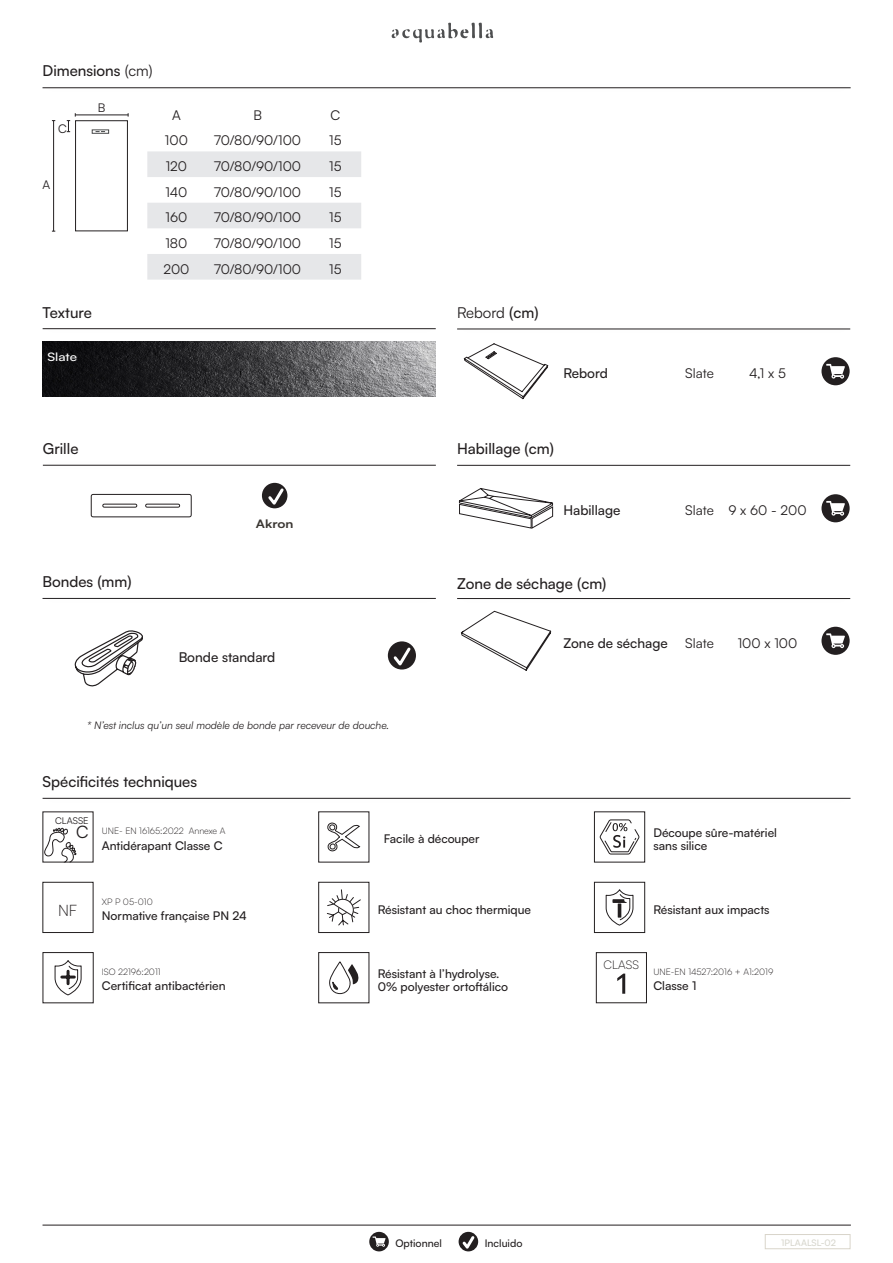
<style>
.page{position:relative;width:893px;height:1263px;background:#fff}
.page>*{position:absolute;margin:0;border:0;box-sizing:border-box;transform-origin:0 0}
.t1{font:17.1px "Satoshi";color:#231f20}
.t2{font:300 15.75px "Satoshi";color:#231f20}
.t3{font:500 15px "Satoshi";color:#231f20}
.t4{font:15px "Satoshi";color:#231f20}
.t5{font:13.5px "Satoshi";color:#231f20}
.t6{font:500 13.5px "Satoshi";color:#231f20}
.t7{font:500 12px/13.4px "Satoshi";color:#231f20}
.t8{font:300 12px "Satoshi";color:#231f20}
.t9{font:12px "Satoshi";color:#231f20}
.t10{font:500 11.55px "Satoshi";letter-spacing:-.005em;color:#fff;scale:1.16 1}
.t11{font:700 11.55px "Satoshi";color:#3a3632;scale:1.16 1}
.t12{font:italic 10.5px "Satoshi";color:#231f20}
.t13{font:500 10.5px "Satoshi";color:#231f20}
.t14{font:9.3px "Satoshi";color:#231f20}
.t15{font:300 9px "Satoshi";color:#231f20}
.t16{font:500 9px "Satoshi";color:#d7d6cd}
.s1{font-weight:400}
.s2{font-weight:500}
</style>
<div class="page">
<div style="left:765px;top:1234px;width:85px;height:15px;border:1px solid #d9d5ca"></div>
<hr style="left:43px;top:88px;width:808px;height:1px;background:#231f20">
<svg style="left:392px;top:23px;width:101px;height:20px"></svg>
<hr style="left:43px;top:1225px;width:808px;height:1px;background:#231f20">
<svg style="left:369px;top:1232px;width:20px;height:19px"></svg>
<svg style="left:459px;top:1232px;width:19px;height:19px"></svg>
<hr style="left:43px;top:598px;width:393px;height:1px;background:#231f20">
<svg style="left:147px;top:151px;width:214px;height:129px"></svg>
<hr style="left:75px;top:115px;width:53px;height:1px;background:#231f20">
<svg style="left:67px;top:113px;width:9px;height:19px"></svg>
<hr style="left:53px;top:121px;width:1px;height:110px;background:#231f20">
<div style="left:75px;top:120px;width:53px;height:111px;border:1px solid #231f20"></div>
<hr style="left:43px;top:328px;width:393px;height:1px;background:#231f20">
<img style="left:43px;top:341px;width:393px;height:55px">
<hr style="left:43px;top:465px;width:393px;height:1px;background:#231f20">
<hr style="left:457px;top:465px;width:393px;height:1px;background:#231f20">
<svg style="left:459px;top:488px;width:94px;height:41px"></svg>
<div style="left:821px;top:494px;width:29px;height:28px;background:#231f20;border-radius:50%"></div>
<svg style="left:826px;top:501px;width:19px;height:15px"></svg>
<hr style="left:457px;top:598px;width:393px;height:1px;background:#231f20">
<svg style="left:461px;top:611px;width:90px;height:60px"></svg>
<div style="left:821px;top:627px;width:29px;height:28px;background:#231f20;border-radius:50%"></div>
<svg style="left:826px;top:633px;width:19px;height:15px"></svg>
<svg style="left:92px;top:130px;width:17px;height:4px"></svg>
<hr style="left:457px;top:329px;width:393px;height:1px;background:#231f20">
<svg style="left:464px;top:343px;width:84px;height:56px"></svg>
<div style="left:821px;top:357px;width:29px;height:28px;background:#231f20;border-radius:50%"></div>
<svg style="left:826px;top:364px;width:19px;height:15px"></svg>
<div style="left:388px;top:641px;width:28px;height:28px;background:#231f20;border-radius:50%"></div>
<svg style="left:391px;top:645px;width:22px;height:24px"></svg>
<svg style="left:74px;top:630px;width:69px;height:57px"></svg>
<div style="left:262px;top:483px;width:25px;height:25px;background:#231f20;border-radius:50%"></div>
<svg style="left:266px;top:486px;width:20px;height:22px"></svg>
<svg style="left:91px;top:494px;width:101px;height:24px"></svg>
<hr style="left:43px;top:798px;width:807px;height:1px;background:#231f20">
<div style="left:42px;top:882px;width:51px;height:51px;border:1px solid #231f20"></div>
<div style="left:43px;top:952px;width:51px;height:51px;border:1px solid #231f20"></div>
<svg style="left:54px;top:960px;width:28px;height:36px"></svg>
<svg style="left:327px;top:822px;width:33px;height:30px"></svg>
<svg style="left:326px;top:889px;width:35px;height:37px"></svg>
<div style="left:318px;top:882px;width:51px;height:51px;border:1px solid #231f20"></div>
<div style="left:318px;top:952px;width:51px;height:51px;border:1px solid #231f20"></div>
<svg style="left:329px;top:961px;width:30px;height:33px"></svg>
<div style="left:594px;top:811px;width:51px;height:51px;border:1px solid #231f20"></div>
<svg style="left:599px;top:819px;width:41px;height:36px"></svg>
<div style="left:594px;top:882px;width:51px;height:51px;border:1px solid #231f20"></div>
<svg style="left:605px;top:889px;width:29px;height:37px"></svg>
<hr style="left:618px;top:903px;width:3px;height:15px;background:#231f20">
<div style="left:596px;top:952px;width:51px;height:51px;border:1px solid #231f20"></div>
<svg style="left:617px;top:973px;width:8px;height:21px"></svg>
<svg style="left:43px;top:827px;width:34px;height:67px"></svg>
<p class="t3" style="left:43px;top:61px;width:112px">Dimensions <span class="s1">(cm)</span></p>
<p class="t9" style="left:58px;top:121px;width:10px">C</p>
<p class="t9" style="left:43px;top:177px;width:9px">A</p>
<p class="t9" style="left:98px;top:100px;width:9px">B</p>
<p class="t5" style="left:172px;top:106px;width:10px">A</p>
<p class="t5" style="left:253px;top:106px;width:10px">B</p>
<p class="t5" style="left:331px;top:106px;width:11px">C</p>
<p class="t5" style="left:165px;top:132px;width:24px">100</p>
<p class="t5" style="left:214px;top:132px;width:89px">70/80/90/100</p>
<p class="t5" style="left:329px;top:132px;width:14px">15</p>
<p class="t5" style="left:166px;top:157px;width:23px">120</p>
<p class="t5" style="left:214px;top:157px;width:89px">70/80/90/100</p>
<p class="t5" style="left:329px;top:157px;width:14px">15</p>
<p class="t5" style="left:165px;top:183px;width:24px">140</p>
<p class="t5" style="left:214px;top:183px;width:89px">70/80/90/100</p>
<p class="t5" style="left:329px;top:183px;width:14px">15</p>
<p class="t5" style="left:165px;top:208px;width:23px">160</p>
<p class="t5" style="left:214px;top:208px;width:89px">70/80/90/100</p>
<p class="t5" style="left:329px;top:208px;width:14px">15</p>
<p class="t5" style="left:165px;top:234px;width:23px">180</p>
<p class="t5" style="left:214px;top:234px;width:89px">70/80/90/100</p>
<p class="t5" style="left:329px;top:234px;width:14px">15</p>
<p class="t5" style="left:163px;top:260px;width:28px">200</p>
<p class="t5" style="left:214px;top:260px;width:89px">70/80/90/100</p>
<p class="t5" style="left:329px;top:260px;width:14px">15</p>
<p class="t3" style="left:43px;top:302px;width:51px">Texture</p>
<p class="t10" style="left:48px;top:348px;width:27px">Slate</p>
<p class="t4" style="left:457px;top:302px;width:83px">Rebord <span class="s2">(cm)</span></p>
<p class="t6" style="left:563px;top:364px;width:46px">Rebord</p>
<p class="t5" style="left:685px;top:364px;width:30px">Slate</p>
<p class="t5" style="left:749px;top:364px;width:38px">4,1 x 5</p>
<p class="t3" style="left:43px;top:438px;width:37px">Grille</p>
<p class="t3" style="left:457px;top:438px;width:98px">Habillage (cm)</p>
<p class="t11" style="left:256px;top:516px;width:34px">Akron</p>
<p class="t6" style="left:563px;top:501px;width:59px">Habillage</p>
<p class="t5" style="left:685px;top:501px;width:123px">Slate 9 x 60 - 200</p>
<p class="t3" style="left:43px;top:571px;width:91px">Bondes (mm)</p>
<p class="t6" style="left:179px;top:648px;width:98px">Bonde standard</p>
<p class="t12" style="left:87px;top:718px;width:304px">* N’est inclus qu’un seul modèle de bonde par receveur de douche.</p>
<p class="t3" style="left:43px;top:771px;width:156px">Spécificités techniques</p>
<p class="t3" style="left:457px;top:574px;width:151px">Zone de séchage (cm)</p>
<p class="t6" style="left:563px;top:633px;width:106px">Zone de séchage</p>
<p class="t5" style="left:685px;top:634px;width:30px">Slate</p>
<p class="t5" style="left:738px;top:634px;width:61px">100 x 100</p>
<p class="t14" style="left:55px;top:815px;width:35px">CLASSE</p>
<h1 class="t1" style="left:76px;top:821px;width:14px">C</h1>
<p class="t15" style="left:102px;top:825px;width:125px">UNE- EN 16165:2022 Annexe A</p>
<p class="t7" style="left:102px;top:838px;width:122px">Antidérapant Classe C</p>
<h2 class="t2" style="left:58px;top:901px;width:21px">NF</h2>
<p class="t15" style="left:102px;top:896px;width:52px">XP P 05-010</p>
<p class="t7" style="left:102px;top:908px;width:146px">Normative française PN 24</p>
<p class="t15" style="left:102px;top:966px;width:60px">ISO 22196:2011</p>
<p class="t7" style="left:102px;top:978px;width:125px">Certificat antibactérien</p>
<p class="t7" style="left:384px;top:832px;width:97px">Facile à découper</p>
<p class="t7" style="left:378px;top:902px;width:155px">Résistant au choc thermique</p>
<p class="t7" style="left:378px;top:966px;width:132px">Résistant à l’hydrolyse.<br>0% polyester ortoftálico</p>
<p class="t7" style="left:653px;top:825px;width:125px">Découpe sûre-matériel sans silice</p>
<p class="t7" style="left:653px;top:902px;width:118px">Résistant aux impacts</p>
<p class="t8" style="left:603px;top:957px;width:37px">CLASS</p>
<p class="t15" style="left:653px;top:966px;width:122px">UNE-EN 14527:2016 + A1:2019</p>
<p class="t7" style="left:653px;top:978px;width:44px">Classe 1</p>
<p class="t13" style="left:395px;top:1236px;width:48px">Optionnel</p>
<p class="t13" style="left:485px;top:1236px;width:39px">Incluido</p>
<p class="t16" style="left:781px;top:1237px;width:56px">1PLAALSL-02</p>
</div>
